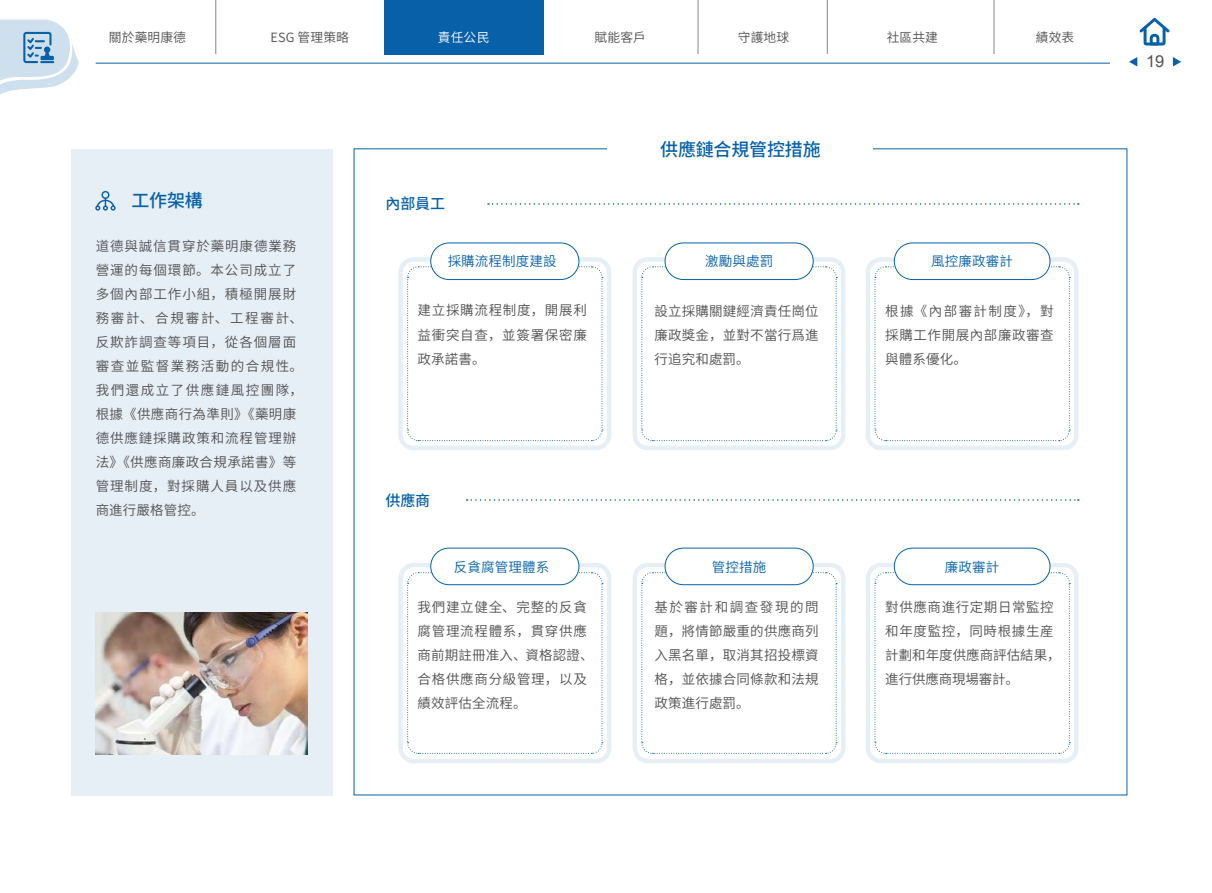
<style>
.page{position:relative;width:1212px;height:893px;background:#fff}
.page>*{position:absolute;margin:0;border:0;box-sizing:border-box;transform-origin:0 0}
.t1{font:500 18px "Source Han Sans CN";letter-spacing:-.01em;color:#0861a8}
.t2{font:16.5px "Arial";color:#505050}
.t3{font:500 15px "Source Han Sans CN";letter-spacing:-.01em;color:#0861a8}
.t4{font:13.5px/24px "Source Han Sans CN";letter-spacing:.05em;color:#505050;text-align:justify}
.t5{font:13.5px/24px "Source Han Sans CN";letter-spacing:.07em;color:#505050}
.t6{font:13.5px "Source Han Sans CN";letter-spacing:.01em;color:#0861a8}
.t7{font:12.75px "Source Han Sans CN";letter-spacing:.01em;color:#505050}
.t8{font:12.75px "Source Han Sans CN";color:#fff}
</style>
<div class="page">
<div style="left:71px;top:149px;width:262px;height:646px;background:#e6eff6"></div>
<div style="left:633px;top:563px;width:212px;height:200px;border:4px solid #e6eff6;border-radius:13px"></div>
<svg style="left:641px;top:572px;width:196px;height:182px"></svg>
<div style="left:866px;top:563px;width:212px;height:200px;border:4px solid #e6eff6;border-radius:13px"></div>
<svg style="left:874px;top:572px;width:196px;height:182px"></svg>
<div style="left:398px;top:563px;width:213px;height:200px;border:4px solid #e6eff6;border-radius:13px"></div>
<svg style="left:407px;top:572px;width:196px;height:182px"></svg>
<div style="left:633px;top:257px;width:212px;height:193px;border:4px solid #e6eff6;border-radius:13px"></div>
<svg style="left:641px;top:266px;width:196px;height:175px"></svg>
<div style="left:866px;top:257px;width:212px;height:193px;border:4px solid #e6eff6;border-radius:13px"></div>
<svg style="left:874px;top:266px;width:196px;height:175px"></svg>
<div style="left:398px;top:257px;width:213px;height:193px;border:4px solid #e6eff6;border-radius:13px"></div>
<svg style="left:407px;top:266px;width:196px;height:175px"></svg>
<svg style="left:467px;top:499px;width:612px;height:2px"></svg>
<svg style="left:488px;top:203px;width:591px;height:2px"></svg>
<div style="left:431px;top:243px;width:148px;height:37px;background:#fff;border-radius:18px"></div>
<div style="left:430px;top:243px;width:149px;height:37px;border:1px solid #0861a8;border-radius:18px"></div>
<div style="left:431px;top:548px;width:148px;height:37px;background:#fff;border-radius:18px"></div>
<div style="left:430px;top:548px;width:149px;height:37px;border:1px solid #0861a8;border-radius:18px"></div>
<div style="left:665px;top:243px;width:148px;height:37px;background:#fff;border-radius:18px"></div>
<div style="left:665px;top:243px;width:148px;height:37px;border:1px solid #0861a8;border-radius:18px"></div>
<div style="left:665px;top:548px;width:148px;height:37px;background:#fff;border-radius:18px"></div>
<div style="left:665px;top:548px;width:148px;height:37px;border:1px solid #0861a8;border-radius:18px"></div>
<div style="left:894px;top:243px;width:156px;height:37px;background:#fff;border-radius:18px"></div>
<div style="left:894px;top:243px;width:156px;height:37px;border:1px solid #0861a8;border-radius:18px"></div>
<div style="left:894px;top:548px;width:156px;height:37px;background:#fff;border-radius:18px"></div>
<div style="left:894px;top:548px;width:156px;height:37px;border:1px solid #0861a8;border-radius:18px"></div>
<img style="left:96px;top:613px;width:212px;height:141px">
<svg style="left:95px;top:191px;width:21px;height:20px"></svg>
<hr style="left:216px;top:0;width:1px;height:54px;background:#858585">
<hr style="left:698px;top:0;width:1px;height:54px;background:#858585">
<hr style="left:827px;top:0;width:1px;height:54px;background:#858585">
<hr style="left:994px;top:0;width:1px;height:54px;background:#858585">
<svg style="left:1139px;top:18px;width:30px;height:27px"></svg>
<hr style="left:96px;top:63px;width:1014px;height:1px;background:#0861a8">
<svg style="left:1129px;top:57px;width:8px;height:10px"></svg>
<svg style="left:1173px;top:57px;width:8px;height:10px"></svg>
<svg style="left:0;top:20px;width:79px;height:75px"></svg>
<div style="left:384px;top:0;width:159px;height:54px;background:#0861a8"></div>
<p class="t7" style="left:109px;top:30px;width:79px">關於藥明康德</p>
<p class="t7" style="left:271px;top:30px;width:80px">ESG 管理策略</p>
<p class="t8" style="left:438px;top:30px;width:53px">責任公民</p>
<p class="t7" style="left:595px;top:30px;width:53px">賦能客戶</p>
<p class="t7" style="left:738px;top:30px;width:53px">守護地球</p>
<p class="t7" style="left:887px;top:30px;width:53px">社區共建</p>
<p class="t7" style="left:1036px;top:30px;width:40px">績效表</p>
<h1 class="t1" style="left:131px;top:190px;width:73px">工作架構</h1>
<p class="t5" style="left:96px;top:235px;width:209px">道德與誠信貫穿於藥明康德業務營運的每個環節。本公司成立了多個內部工作小組，積極開展財務審計、合規審計、工程審計、反欺詐調查等項目，從各個層面審查並監督業務活動的合規性。我們還成立了供應鏈風控團隊，根據《供應商行為準則》《藥明康德供應鏈採購政策和流程管理辦法》《供應商廉政合規承諾書》等管理制度，對採購人員以及供應商進行嚴格管控。</p>
<p class="t3" style="left:385px;top:195px;width:61px">內部員工</p>
<p class="t6" style="left:448px;top:254px;width:110px">採購流程制度建設</p>
<p class="t4" style="left:418px;top:299px;width:171px">建立採購流程制度，開展利益衝突自查，並簽署保密廉政承諾書。</p>
<p class="t3" style="left:385px;top:492px;width:46px">供應商</p>
<p class="t6" style="left:454px;top:559px;width:97px">反貪腐管理體系</p>
<p class="t4" style="left:418px;top:595px;width:177px;text-align:left">我們建立健全、完整的反貪腐管理流程體系，貫穿供應商前期註冊准入、資格認證、合格供應商分級管理，以及績效評估全流程。</p>
<h1 class="t1" style="left:660px;top:139px;width:162px">供應鏈合規管控措施</h1>
<p class="t6" style="left:705px;top:254px;width:70px">激勵與處罰</p>
<p class="t4" style="left:654px;top:299px;width:166px">設立採購關鍵經濟責任崗位廉政獎金，並對不當行爲進行追究和處罰。</p>
<p class="t6" style="left:931px;top:254px;width:83px">風控廉政審計</p>
<p class="t4" style="left:885px;top:299px;width:170px">根據《內部審計制度》，對採購工作開展內部廉政審查與體系優化。</p>
<p class="t6" style="left:712px;top:559px;width:56px">管控措施</p>
<p class="t4" style="left:654px;top:595px;width:166px">基於審計和調查發現的問題，將情節嚴重的供應商列入黑名單，取消其招投標資格，並依據合同條款和法規政策進行處罰。</p>
<p class="t6" style="left:945px;top:560px;width:56px">廉政審計</p>
<p class="t4" style="left:885px;top:595px;width:177px;text-align:left">對供應商進行定期日常監控和年度監控，同時根據生産計劃和年度供應商評估結果，進行供應商現場審計。</p>
<p class="t2" style="left:1146px;top:50px;width:20px">19</p>
</div>
